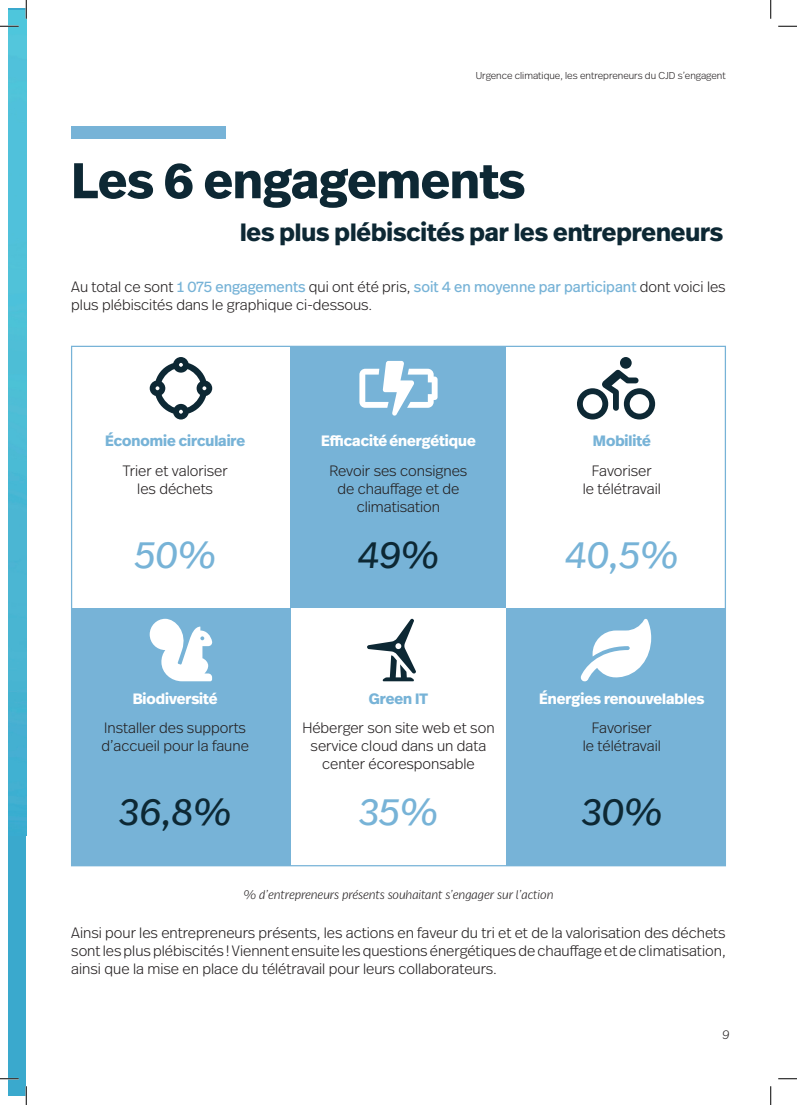
<style>
.page{position:relative;width:797px;height:1105px;background:#fff}
.page>*{position:absolute;margin:0;border:0;box-sizing:border-box;transform-origin:0 0}
.t1{font:62.5px "Font Awesome 5 Pro";color:#0d2834}
.t2{font:62.5px "Font Awesome 5 Pro Solid";color:#fff}
.t3{font:700 50px "Real Head Pro";color:#0d2834}
.t4{font:italic 37.5px "Real Head Pro";color:#77b3d7}
.t5{font:italic 37.5px "Real Head Pro";color:#0d2834}
.t6{font:700 25px "Real Head Pro";color:#0d2834}
.t7{font:300 15px/18px "Real Head Pro";color:#231f20;text-align:center}
.t8{font:700 15px "Real Head Pro";color:#fff}
.t9{font:700 15px "Real Head Pro";color:#77b3d7}
.t10{font:italic 300 12.5px "Real Head Pro";color:#231f20}
.t11{font:300 10px "Real Head Pro";color:#231f20}
.s1{font-weight:400;color:#77b3d7}
</style>
<div class="page">
<div style="left:9px;top:9px;width:17px;height:1087px;background:#3aa9cd"></div>
<img style="left:9px;top:10px;width:17px;height:749px">
<div style="left:290px;top:346px;width:216px;height:262px;background:#77b3d7"></div>
<div style="left:71px;top:608px;width:219px;height:258px;background:#77b3d7"></div>
<div style="left:506px;top:608px;width:219px;height:258px;background:#77b3d7"></div>
<div style="left:71px;top:126px;width:155px;height:13px;background:#77b3d7"></div>
<svg style="left:0;top:25px;width:19px;height:2px"></svg>
<svg style="left:778px;top:25px;width:19px;height:2px"></svg>
<svg style="left:0;top:1078px;width:19px;height:1px"></svg>
<svg style="left:778px;top:1078px;width:19px;height:1px"></svg>
<svg style="left:25px;top:0;width:2px;height:19px"></svg>
<svg style="left:25px;top:1086px;width:2px;height:19px"></svg>
<svg style="left:770px;top:0;width:1px;height:19px"></svg>
<svg style="left:770px;top:1086px;width:1px;height:19px"></svg>
<p class="t11" style="left:475px;top:69px;width:251px">Urgence climatique, les entrepreneurs du CJD s’engagent</p>
<h2 class="t3" style="left:71px;top:144px;width:455px">Les 6 engagements</h2>
<h3 class="t6" style="left:240px;top:214px;width:484px">les plus plébiscités par les entrepreneurs</h3>
<p class="t7" style="left:71px;top:277px;width:656px;text-align:left">Au total ce sont <span class="s1">1 075 engagements</span> qui ont été pris, <span class="s1">soit 4 en moyenne par participant</span> dont voici les plus plébiscités dans le graphique ci-dessous.</p>
<h1 class="t1" style="left:150px;top:357px;width:64px">●</h1>
<h1 class="t1" style="left:577px;top:357px;width:80px">■</h1>
<p class="t9" style="left:105px;top:430px;width:142px">Économie circulaire</p>
<p class="t8" style="left:321px;top:430px;width:156px">Efficacité énergétique</p>
<p class="t9" style="left:593px;top:430px;width:59px">Mobilité</p>
<p class="t7" style="left:123px;top:460px;width:107px">Trier et valoriser les déchets</p>
<p class="t7" style="left:329px;top:460px;width:139px">Revoir ses consignes de chauffage et de climatisation</p>
<p class="t7" style="left:583px;top:460px;width:80px">Favoriser<br>le télétravail</p>
<h3 class="t4" style="left:134px;top:529px;width:83px">50%</h3>
<h3 class="t5" style="left:358px;top:529px;width:83px">49%</h3>
<h3 class="t4" style="left:565px;top:529px;width:115px">40,5%</h3>
<h1 class="t2" style="left:150px;top:618px;width:64px">▲❑◆●</h1>
<h1 class="t1" style="left:367px;top:618px;width:64px">■▼◆■</h1>
<h1 class="t2" style="left:581px;top:618px;width:72px">●</h1>
<p class="t8" style="left:133px;top:688px;width:86px">Biodiversité</p>
<p class="t9" style="left:369px;top:688px;width:61px">Green IT</p>
<p class="t8" style="left:539px;top:688px;width:167px">Énergies renouvelables</p>
<p class="t7" style="left:101px;top:718px;width:149px;text-align:left">Installer des supports d’accueil pour la faune</p>
<p class="t7" style="left:302px;top:718px;width:194px">Héberger son site web et son service cloud dans un data center écoresponsable</p>
<p class="t7" style="left:583px;top:718px;width:80px">Favoriser<br>le télétravail</p>
<h3 class="t5" style="left:119px;top:786px;width:114px">36,8%</h3>
<h3 class="t4" style="left:359px;top:786px;width:81px">35%</h3>
<h3 class="t5" style="left:581px;top:786px;width:82px">30%</h3>
<p class="t10" style="left:243px;top:885px;width:311px">% d’entrepreneurs présents souhaitant s’engager sur l’action</p>
<p class="t7" style="left:71px;top:923px;width:656px;text-align:justify">Ainsi pour les entrepreneurs présents, les actions en faveur du tri et et de la valorisation des déchets sont les plus plébiscités ! Viennent ensuite les questions énergétiques de chauffage et de climatisation, ainsi que la mise en place du télétravail pour leurs collaborateurs.</p>
<p class="t10" style="left:722px;top:1025px;width:9px">9</p>
</div>
